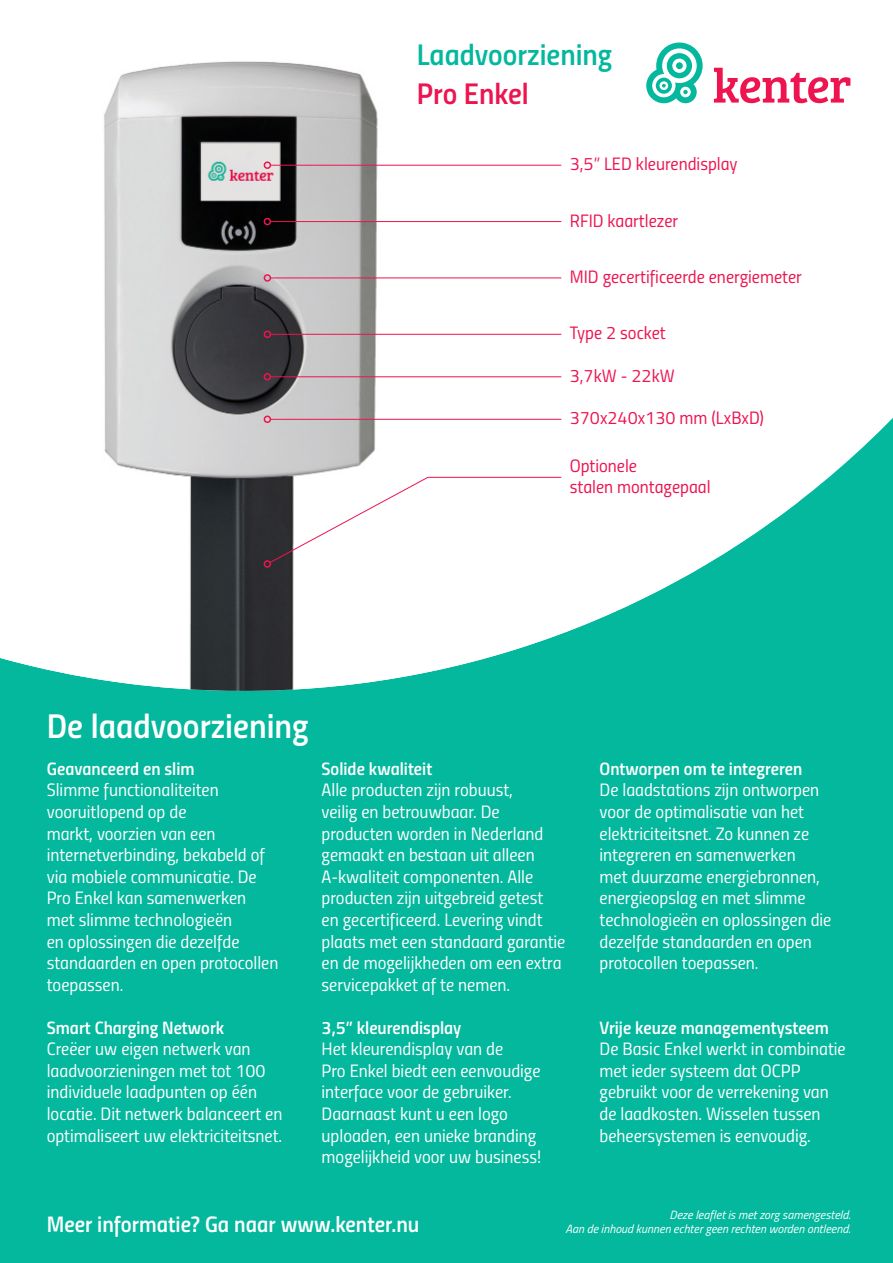
<style>
.page{position:relative;width:893px;height:1263px;background:#03b89d}
.page>*{position:absolute;margin:0;border:0;box-sizing:border-box;transform-origin:0 0}
.t1{font:34.5px "Titillium Semibold Upright";color:#fff}
.t2{font:30px "Titillium Semibold Upright";color:#03b89d}
.t3{font:30px "Titillium Semibold Upright";color:#ed1450}
.t4{font:22.5px "Titillium Semibold Upright";color:#fff}
.t5{font:18px/21.6px "Titillium Regular Upright";color:#fff}
.t6{font:18px "Titillium Regular Upright";color:#ed1450}
.t7{font:18px "Titillium Semibold Upright";color:#fff}
.t8{font:italic 12px "Titillium";color:#fff}
</style>
<div class="page">
<svg style="left:799px;top:0;width:94px;height:502px;background:#e9f9f6"></svg>
<img style="left:0;top:0;width:799px;height:691px">
<hr style="left:270px;top:165px;width:291px;height:1px;background:#ed1450">
<div style="left:264px;top:161px;width:7px;height:8px;border:2px solid #ed1450;border-radius:50%"></div>
<hr style="left:270px;top:221px;width:291px;height:1px;background:#ed1450">
<div style="left:264px;top:218px;width:7px;height:7px;border:2px solid #ed1450;border-radius:50%"></div>
<hr style="left:270px;top:334px;width:291px;height:1px;background:#ed1450">
<div style="left:264px;top:330px;width:7px;height:8px;border:2px solid #ed1450;border-radius:50%"></div>
<hr style="left:270px;top:419px;width:291px;height:1px;background:#ed1450">
<div style="left:264px;top:415px;width:7px;height:8px;border:2px solid #ed1450;border-radius:50%"></div>
<svg style="left:269px;top:477px;width:293px;height:86px;background:#edebec"></svg>
<div style="left:264px;top:560px;width:7px;height:8px;border:2px solid #ed1450;border-radius:50%"></div>
<svg style="left:714px;top:68px;width:136px;height:35px;background:#f7a1b9"></svg>
<svg style="left:646px;top:43px;width:57px;height:60px"></svg>
<div style="left:676px;top:62px;width:7px;height:7px;background:#03b89d;border-radius:50%"></div>
<hr style="left:270px;top:278px;width:291px;height:1px;background:#ed1450">
<div style="left:264px;top:274px;width:7px;height:8px;border:2px solid #ed1450;border-radius:50%"></div>
<hr style="left:270px;top:376px;width:291px;height:1px;background:#ed1450">
<div style="left:264px;top:373px;width:7px;height:7px;border:2px solid #ed1450;border-radius:50%"></div>
<p class="t2" style="left:417px;top:32px;width:197px">Laadvoorziening</p>
<p class="t3" style="left:417px;top:71px;width:114px">Pro Enkel</p>
<p class="t6" style="left:570px;top:151px;width:169px">3,5” LED kleurendisplay</p>
<p class="t6" style="left:570px;top:207px;width:110px">RFID kaartlezer</p>
<p class="t6" style="left:570px;top:263px;width:234px">MID gecertificeerde energiemeter</p>
<p class="t6" style="left:570px;top:320px;width:97px">Type 2 socket</p>
<p class="t6" style="left:570px;top:362px;width:106px">3,7kW - 22kW</p>
<p class="t6" style="left:570px;top:405px;width:196px">370x240x130 mm (LxBxD)</p>
<p class="t6" style="left:570px;top:452px;width:69px">Optionele</p>
<p class="t6" style="left:570px;top:474px;width:142px">stalen montagepaal</p>
<p class="t1" style="left:47px;top:700px;width:263px">De laadvoorziening</p>
<p class="t7" style="left:47px;top:755px;width:149px">Geavanceerd en slim</p>
<p class="t5" style="left:47px;top:778px;width:233px">Slimme functionaliteiten vooruitlopend op de<br>markt, voorzien van een internetverbinding, bekabeld of via mobiele communicatie. De<br>Pro Enkel kan samenwerken met slimme technologieën<br>en oplossingen die dezelfde standaarden en open protocollen toepassen.</p>
<p class="t7" style="left:47px;top:1013px;width:179px">Smart Charging Network</p>
<p class="t5" style="left:47px;top:1037px;width:237px">Creëer uw eigen netwerk van laadvoorzieningen met tot 100 individuele laadpunten op één locatie. Dit netwerk balanceert en optimaliseert uw elektriciteitsnet.</p>
<p class="t7" style="left:322px;top:755px;width:112px">Solide kwaliteit</p>
<p class="t5" style="left:322px;top:778px;width:245px">Alle producten zijn robuust,<br>veilig en betrouwbaar. De producten worden in Nederland gemaakt en bestaan uit alleen<br>A-kwaliteit componenten. Alle producten zijn uitgebreid getest<br>en gecertificeerd. Levering vindt plaats met een standaard garantie en de mogelijkheden om een extra servicepakket af te nemen.</p>
<p class="t7" style="left:322px;top:1013px;width:141px">3,5” kleurendisplay</p>
<p class="t5" style="left:322px;top:1037px;width:183px">Het kleurendisplay van de</p>
<p class="t5" style="left:322px;top:1059px;width:221px">Pro Enkel biedt een eenvoudige interface voor de gebruiker.<br>Daarnaast kunt u een logo uploaden, een unieke branding mogelijkheid voor uw business!</p>
<p class="t7" style="left:600px;top:755px;width:204px">Ontworpen om te integreren</p>
<p class="t5" style="left:600px;top:778px;width:233px">De laadstations zijn ontworpen voor de optimalisatie van het elektriciteitsnet. Zo kunnen ze integreren en samenwerken<br>met duurzame energiebronnen, energieopslag en met slimme technologieën en oplossingen die dezelfde standaarden en open protocollen toepassen.</p>
<p class="t7" style="left:600px;top:1013px;width:231px">Vrije keuze managementysteem</p>
<p class="t5" style="left:600px;top:1037px;width:248px">De Basic Enkel werkt in combinatie met ieder systeem dat OCPP gebruikt voor de verrekening van de laadkosten. Wisselen tussen beheersystemen is eenvoudig.</p>
<p class="t4" style="left:47px;top:1207px;width:374px">Meer informatie? Ga naar www.kenter.nu</p>
<p class="t8" style="left:669px;top:1205px;width:183px">Deze leaflet is met zorg samengesteld.</p>
<p class="t8" style="left:565px;top:1220px;width:286px">Aan de inhoud kunnen echter geen rechten worden ontleend.</p>
</div>
